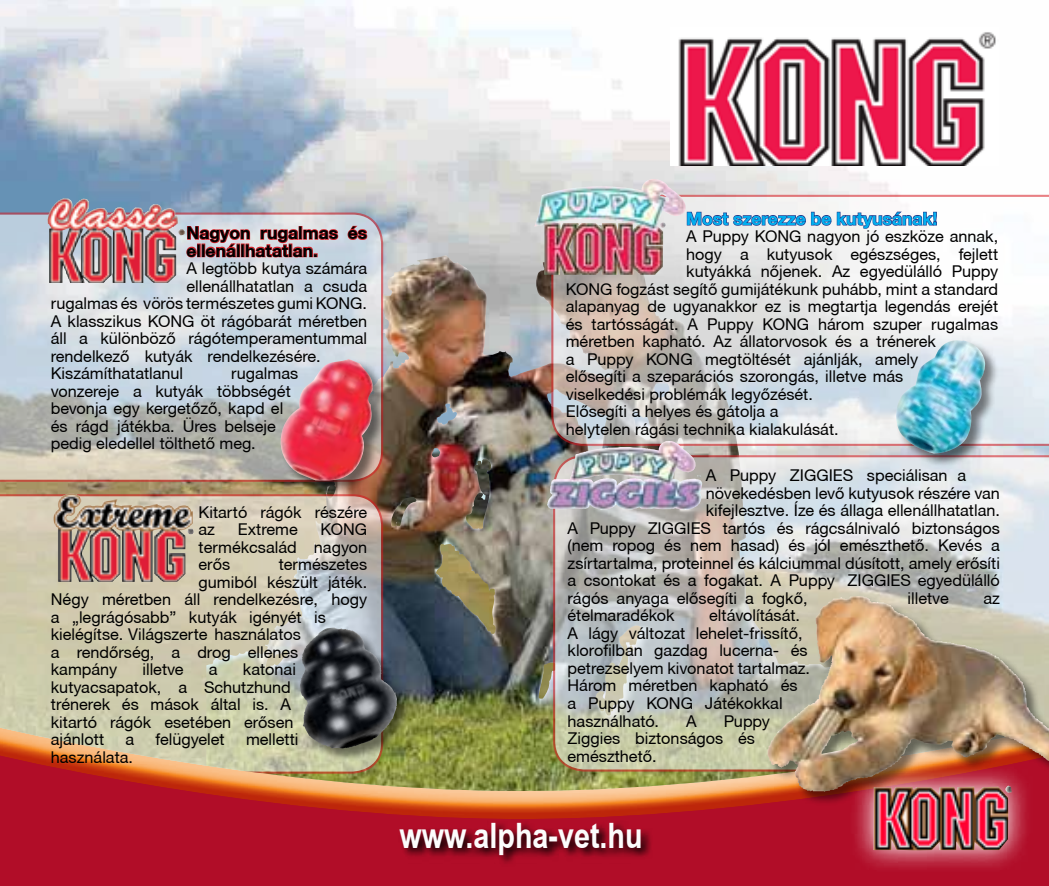
<style>
.page{position:relative;width:1049px;height:886px;background:#fff}
.page>*{position:absolute;margin:0;border:0;box-sizing:border-box;transform-origin:0 0}
.t1{font:700 35px "Arial Nr PFL";color:#fcfcfc}
.t2{font:700 17.5px/17.5px "Helvetica Neue CE";color:#000}
.t3{font:700 17.5px "Helvetica Neue CE";color:#00aeef}
.t4{font:16.25px/17.5px "Helvetica Neue CE";color:#000}
</style>
<div class="page">
<img style="left:0;top:0;width:1049px;height:702px">
<img style="left:417px;top:225px;width:134px;height:152px">
<svg style="left:0;top:212px;width:383px;height:270px;background:#c9ced2"></svg>
<svg style="left:0;top:494px;width:383px;height:208px;background:#cec8b2"></svg>
<svg style="left:551px;top:195px;width:498px;height:251px"></svg>
<svg style="left:553px;top:455px;width:496px;height:247px;background:#cacac9"></svg>
<div style="left:0;top:838px;width:1049px;height:48px;background:#b10d28"></div>
<div style="left:0;top:702px;width:1049px;height:103px;background:#fff;opacity:.75"></div>
<div style="left:0;top:708px;width:1049px;height:130px;background:#b10d28;opacity:.75"></div>
<svg style="left:398px;top:820px;width:255px;height:46px;background:#8b091f"></svg>
<svg style="left:849px;top:806px;width:184px;height:65px;background:#bb2d44"></svg>
<img style="left:873px;top:806px;width:140px;height:44px">
<img style="left:670px;top:27px;width:328px;height:138px">
<svg style="left:347px;top:225px;width:21px;height:16px"></svg>
<svg style="left:186px;top:225px;width:153px;height:33px;background:#d3979e"></svg>
<svg style="left:686px;top:208px;width:252px;height:23px"></svg>
<img style="left:534px;top:180px;width:116px;height:95px">
<div style="left:896px;top:340px;width:103px;height:128px;background:#000;opacity:.5"></div>
<img style="left:893px;top:340px;width:92px;height:114px">
<div style="left:300px;top:627px;width:111px;height:136px;background:#000;opacity:.5"></div>
<img style="left:300px;top:628px;width:81px;height:120px">
<div style="left:280px;top:359px;width:107px;height:136px;background:#000;opacity:.5"></div>
<img style="left:274px;top:359px;width:101px;height:123px">
<img style="left:47px;top:198px;width:131px;height:85px">
<img style="left:52px;top:493px;width:141px;height:89px">
<img style="left:547px;top:441px;width:155px;height:69px">
<div style="left:767px;top:595px;width:282px;height:211px;background:#000;opacity:.5"></div>
<img style="left:767px;top:597px;width:114px;height:195px">
<p class="t2" style="left:187px;top:224px;width:182px">Nagyon rugalmas és ellenállhatatlan.</p>
<p class="t4" style="left:187px;top:260px;width:182px">A legtöbb kutya számára</p>
<p class="t4" style="left:187px;top:277px;width:182px">ellenállhatatlan a csuda</p>
<p class="t4" style="left:51px;top:295px;width:318px">rugalmas és vörös természetes gumi KONG.</p>
<p class="t4" style="left:51px;top:312px;width:318px">A klasszikus KONG öt rágóbarát méretben</p>
<p class="t4" style="left:51px;top:330px;width:318px">áll a különböző rágótemperamentummal</p>
<p class="t4" style="left:51px;top:347px;width:271px">rendelkező kutyák rendelkezésére.</p>
<p class="t4" style="left:51px;top:365px;width:134px">Kiszámíthatatlanul</p>
<p class="t4" style="left:51px;top:365px;width:249px;text-indent:180px">rugalmas vonzereje a kutyák többségét bevonja egy kergetőző, kapd el és rágd játékba. Üres belseje pedig eledellel tölthető meg.</p>
<p class="t4" style="left:199px;top:503px;width:170px">Kitartó rágók részére az</p>
<p class="t4" style="left:199px;top:521px;width:170px;text-align:justify;text-indent:122px">KONG termékcsalád nagyon erős</p>
<p class="t4" style="left:238px;top:521px;width:61px">Extreme</p>
<p class="t4" style="left:279px;top:556px;width:90px">természetes</p>
<p class="t4" style="left:199px;top:573px;width:170px">gumiból készült játék.</p>
<p class="t4" style="left:51px;top:591px;width:318px">Négy méretben áll rendelkezésre, hogy</p>
<p class="t4" style="left:51px;top:608px;width:277px">a „legrágósabb” kutyák igényét is</p>
<p class="t4" style="left:51px;top:626px;width:252px">kielégítse. Világszerte használatos</p>
<p class="t4" style="left:51px;top:643px;width:249px">a rendőrség, a drog ellenes</p>
<p class="t4" style="left:51px;top:661px;width:68px">kampány</p>
<p class="t4" style="left:142px;top:661px;width:43px">illetve</p>
<p class="t4" style="left:209px;top:661px;width:10px">a</p>
<p class="t4" style="left:51px;top:661px;width:247px;text-indent:192px">katonai kutyacsapatok, a Schutzhund trénerek és mások által is. A kitartó rágók esetében erősen ajánlott</p>
<p class="t4" style="left:125px;top:731px;width:10px">a</p>
<p class="t4" style="left:156px;top:731px;width:71px">felügyelet</p>
<p class="t4" style="left:246px;top:731px;width:54px">melletti</p>
<p class="t4" style="left:51px;top:748px;width:84px">használata.</p>
<p class="t3" style="left:686px;top:208px;width:253px">Most szerezze be kutyusának!</p>
<p class="t4" style="left:686px;top:228px;width:313px">A Puppy KONG nagyon jó eszköze annak,</p>
<p class="t4" style="left:686px;top:245px;width:313px">hogy a kutyusok egészséges, fejlett</p>
<p class="t4" style="left:686px;top:263px;width:313px">kutyákká nőjenek. Az egyedülálló Puppy</p>
<p class="t4" style="left:566px;top:280px;width:434px">KONG fogzást segítő gumijátékunk puhább, mint a standard</p>
<p class="t4" style="left:566px;top:298px;width:434px">alapanyag de ugyanakkor ez is megtartja legendás erejét</p>
<p class="t4" style="left:566px;top:315px;width:434px">és tartósságát. A Puppy KONG három szuper rugalmas</p>
<p class="t4" style="left:566px;top:333px;width:372px">méretben kapható. Az állatorvosok és a trénerek</p>
<p class="t4" style="left:566px;top:350px;width:354px">a Puppy KONG megtöltését ajánlják, amely</p>
<p class="t4" style="left:566px;top:368px;width:339px">elősegíti a szeparációs szorongás, illetve más</p>
<p class="t4" style="left:566px;top:385px;width:249px">viselkedési problémák legyőzését.</p>
<p class="t4" style="left:566px;top:403px;width:214px">Elősegíti a helyes és gátolja a</p>
<p class="t4" style="left:566px;top:420px;width:274px">helytelen rágási technika kialakulását.</p>
<p class="t4" style="left:706px;top:467px;width:262px">A Puppy ZIGGIES speciálisan a</p>
<p class="t4" style="left:706px;top:484px;width:296px">növekedésben levő kutyusok részére van</p>
<p class="t4" style="left:706px;top:502px;width:296px">kifejlesztve. Íze és állaga ellenállhatatlan.</p>
<p class="t4" style="left:567px;top:519px;width:434px">A Puppy ZIGGIES tartós és rágcsálnivaló biztonságos</p>
<p class="t4" style="left:567px;top:537px;width:434px">(nem ropog és nem hasad) és jól emészthető. Kevés a</p>
<p class="t4" style="left:567px;top:554px;width:434px">zsírtartalma, proteinnel és kálciummal dúsított, amely erősíti</p>
<p class="t4" style="left:567px;top:572px;width:434px">a csontokat és a fogakat. A Puppy ZIGGIES egyedülálló</p>
<p class="t4" style="left:567px;top:589px;width:241px">rágós anyaga elősegíti a fogkő,</p>
<p class="t4" style="left:907px;top:589px;width:43px">illetve</p>
<p class="t4" style="left:983px;top:589px;width:18px">az</p>
<p class="t4" style="left:567px;top:607px;width:109px">ételmaradékok</p>
<p class="t4" style="left:567px;top:607px;width:244px;text-indent:142px">eltávolítását.<br>A lágy változat lehelet-frissítő, klorofilban gazdag lucerna- és petrezselyem kivonatot tartalmaz.<br>Három méretben kapható és a Puppy KONG Játékokkal használható.</p>
<p class="t4" style="left:567px;top:712px;width:204px;text-indent:156px">Puppy<br>Ziggies biztonságos és emészthető.</p>
<p class="t4" style="left:686px;top:712px;width:12px">A</p>
<h1 class="t1" style="left:400px;top:813px;width:245px">www.alpha-vet.hu</h1>
</div>
